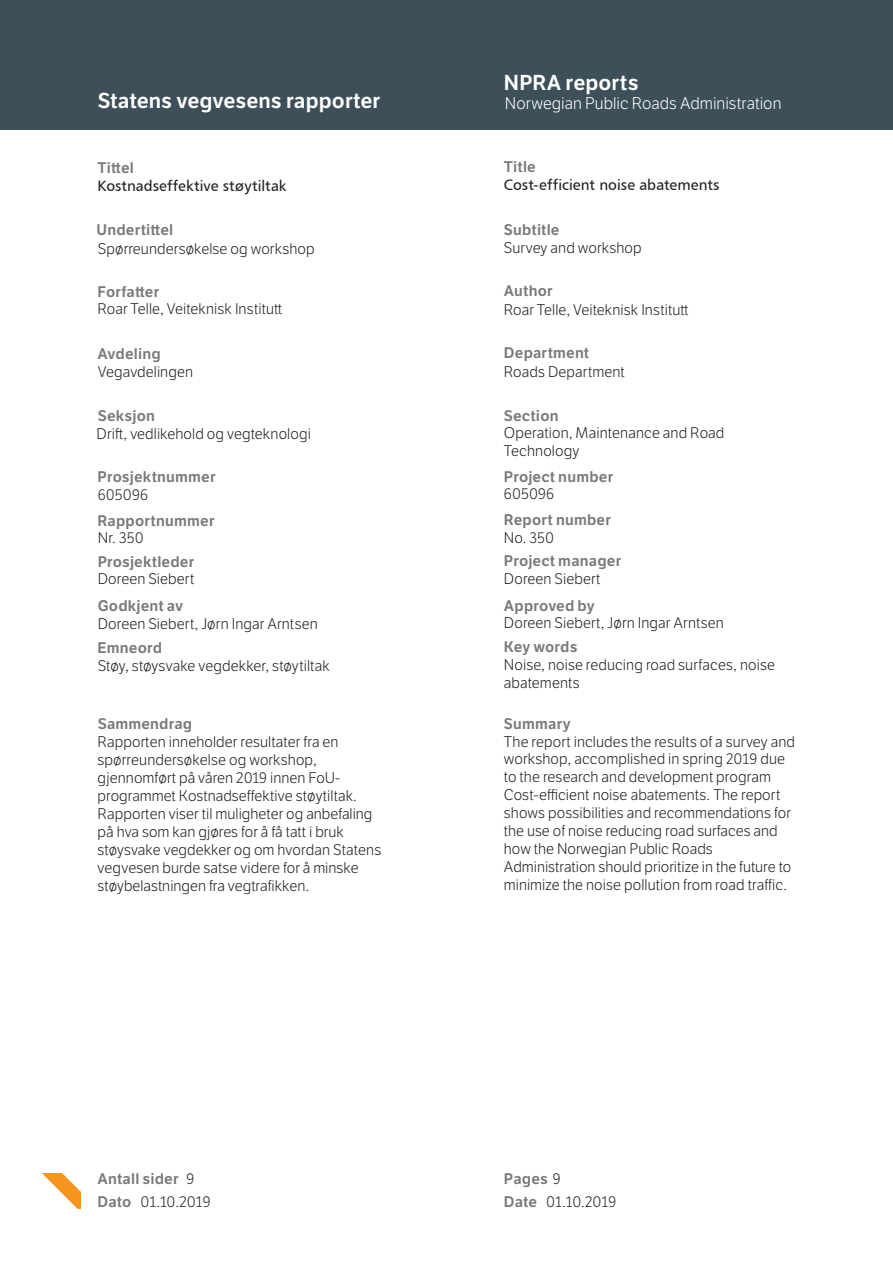
<style>
.page{position:relative;width:893px;height:1263px;background:#fff}
.page>*{position:absolute;margin:0;border:0;box-sizing:border-box;transform-origin:0 0}
.t1{font:600 21px "LFT Etica";color:#fff}
.t2{font:300 16.5px "LFT Etica";color:#fff}
.t3{font:300 15px/18px "LFT Etica";letter-spacing:.01em;color:#231f20}
.t4{font:600 15px/23.4px "LFT Etica";letter-spacing:.01em;color:#787a7d}
.t5{font:15px "Humanist 777 BT Roman B";letter-spacing:.005em;color:#231f20}
.s1{font-weight:300;color:#231f20}
</style>
<div class="page">
<div style="left:0;top:0;width:893px;height:130px;background:#3d4f59"></div>
<img style="left:42px;top:1173px;width:38px;height:36px">
<h1 class="t1" style="left:98px;top:88px;width:284px">Statens vegvesens rapporter</h1>
<p class="t4" style="left:98px;top:156px;width:38px">Tittel</p>
<p class="t5" style="left:98px;top:176px;width:190px">Kostnadseffektive støytiltak</p>
<p class="t4" style="left:96px;top:218px;width:78px">Undertittel</p>
<p class="t3" style="left:98px;top:240px;width:218px">Spørreundersøkelse og workshop</p>
<p class="t4" style="left:98px;top:280px;width:63px">Forfatter</p>
<p class="t3" style="left:98px;top:301px;width:186px">Roar Telle, Veiteknisk Institutt</p>
<p class="t4" style="left:98px;top:342px;width:65px">Avdeling</p>
<p class="t3" style="left:98px;top:364px;width:97px">Vegavdelingen</p>
<p class="t4" style="left:98px;top:404px;width:59px">Seksjon</p>
<p class="t3" style="left:96px;top:425px;width:216px">Drift, vedlikehold og vegteknologi</p>
<p class="t4" style="left:98px;top:465px;width:120px">Prosjektnummer</p>
<p class="t4" style="left:98px;top:509px;width:119px">Rapportnummer</p>
<p class="t4" style="left:98px;top:550px;width:98px">Prosjektleder</p>
<p class="t3" style="left:98px;top:486px;width:52px">605096</p>
<p class="t3" style="left:98px;top:529px;width:47px">Nr. 350</p>
<p class="t3" style="left:98px;top:570px;width:98px">Doreen Siebert</p>
<p class="t4" style="left:98px;top:594px;width:87px">Godkjent av</p>
<p class="t3" style="left:98px;top:615px;width:221px">Doreen Siebert, Jørn Ingar Arntsen</p>
<p class="t4" style="left:98px;top:636px;width:66px">Emneord</p>
<p class="t3" style="left:98px;top:657px;width:233px">Støy, støysvake vegdekker, støytiltak</p>
<p class="t4" style="left:98px;top:712px;width:96px">Sammendrag</p>
<p class="t3" style="left:98px;top:733px;width:285px">Rapporten inneholder resultater fra en spørreundersøkelse og workshop, gjennomført på våren 2019 innen FoU&shy;programmet Kostnadseffektive støytiltak.<br>Rapporten viser til muligheter og anbefaling på hva som kan gjøres for å få tatt i bruk støysvake vegdekker og om hvordan Statens vegvesen burde satse videre for å minske støybelastningen fra vegtrafikken.</p>
<h1 class="t1" style="left:504px;top:70px;width:136px">NPRA reports</h1>
<p class="t2" style="left:505px;top:94px;width:278px">Norwegian Public Roads Administration</p>
<p class="t4" style="left:504px;top:155px;width:33px">Title</p>
<p class="t5" style="left:504px;top:176px;width:217px">Cost-efficient noise abatements</p>
<p class="t4" style="left:504px;top:218px;width:57px">Subtitle</p>
<p class="t3" style="left:504px;top:239px;width:139px">Survey and workshop</p>
<p class="t4" style="left:504px;top:279px;width:50px">Author</p>
<p class="t3" style="left:504px;top:301px;width:186px">Roar Telle, Veiteknisk Institutt</p>
<p class="t4" style="left:504px;top:341px;width:87px">Department</p>
<p class="t3" style="left:504px;top:363px;width:122px">Roads Department</p>
<p class="t4" style="left:504px;top:404px;width:56px">Section</p>
<p class="t3" style="left:504px;top:425px;width:222px">Operation, Maintenance and Road<br>Technology</p>
<p class="t4" style="left:504px;top:465px;width:111px">Project number</p>
<p class="t3" style="left:504px;top:486px;width:52px">605096</p>
<p class="t4" style="left:504px;top:508px;width:109px">Report number</p>
<p class="t3" style="left:504px;top:529px;width:52px">No. 350</p>
<p class="t4" style="left:504px;top:549px;width:119px">Project manager</p>
<p class="t3" style="left:504px;top:570px;width:98px">Doreen Siebert</p>
<p class="t4" style="left:504px;top:594px;width:92px">Approved by</p>
<p class="t3" style="left:504px;top:614px;width:221px">Doreen Siebert, Jørn Ingar Arntsen</p>
<p class="t4" style="left:504px;top:635px;width:75px">Key words</p>
<p class="t3" style="left:504px;top:656px;width:273px">Noise, noise reducing road surfaces, noise abatements</p>
<p class="t4" style="left:504px;top:712px;width:68px">Summary</p>
<p class="t3" style="left:504px;top:733px;width:293px">The report includes the results of a survey and workshop, accomplished in spring 2019 due to the research and development program Cost-efficient noise abatements. The report shows possibilities and recommendations for the use of noise reducing road surfaces and how the Norwegian Public Roads Administration should prioritize in the future to minimize the noise pollution from road traffic.</p>
<p class="t4" style="left:98px;top:1167px;width:83px">Antall sider<br>Dato</p>
<p class="t3" style="left:187px;top:1170px;width:9px">9</p>
<p class="t4" style="left:504px;top:1167px;width:58px">Pages <span class="s1">9</span></p>
<p class="t3" style="left:140px;top:1193px;width:72px">01.10.2019</p>
<p class="t3" style="left:546px;top:1193px;width:72px">01.10.2019</p>
<p class="t4" style="left:504px;top:1190px;width:35px">Date</p>
</div>
